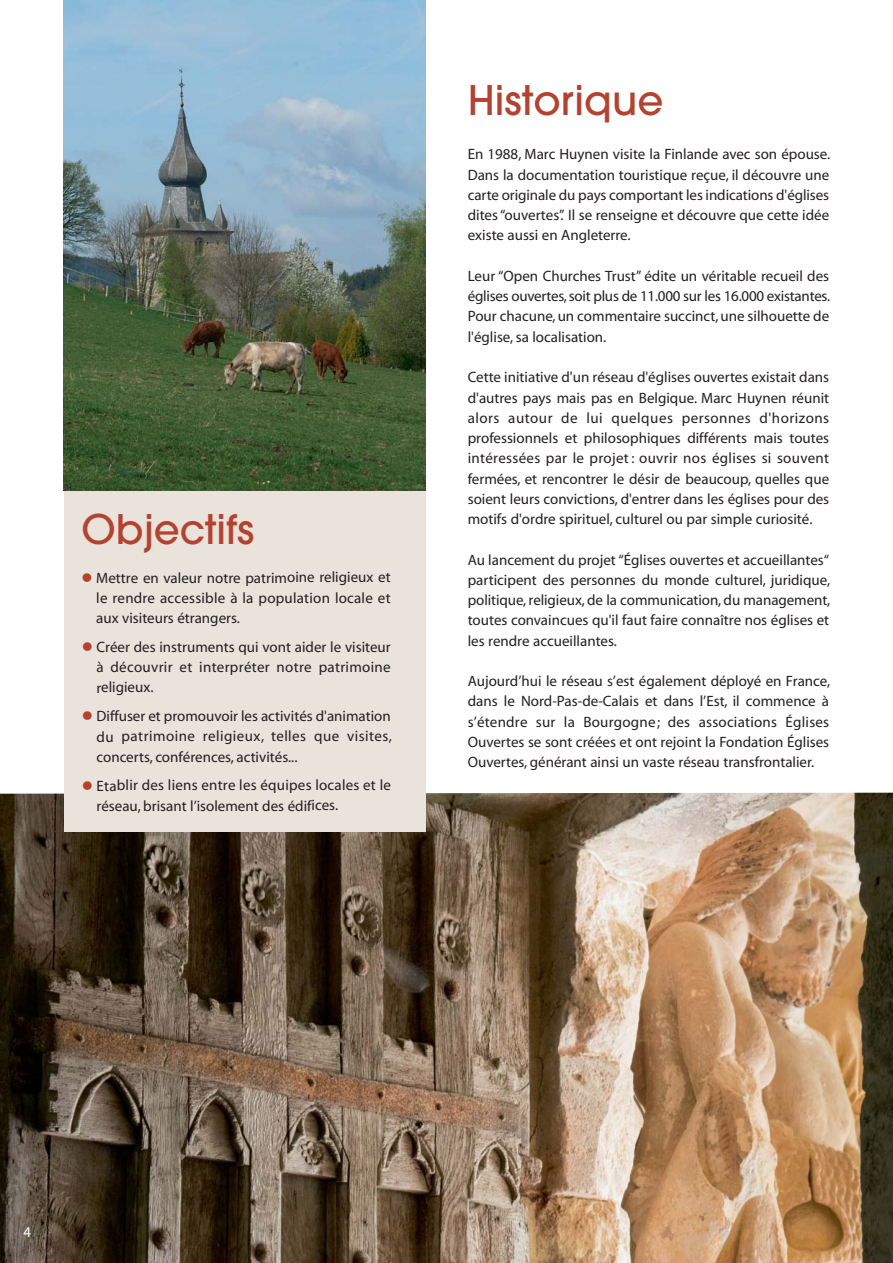
<style>
.page{position:relative;width:893px;height:1263px;background:#fff}
.page>*{position:absolute;margin:0;border:0;box-sizing:border-box;transform-origin:0 0}
.t1{font:500 40.5px "Avant Garde";color:#b54230}
.t2{font:15px/20.2px "Myriad";color:#231f20;text-align:justify}
.t3{font:15px "Myriad";color:#fff}
.s1{color:#b54230}
</style>
<div class="page">
<img style="left:0;top:793px;width:893px;height:470px">
<div style="left:64px;top:445px;width:361px;height:387px;background:#e9e3db"></div>
<img style="left:64px;top:0;width:361px;height:490px">
<h1 class="t1" style="left:82px;top:514px;width:174px">Objectifs</h1>
<p class="t2" style="left:96px;top:568px;width:296px;text-indent:-15px"><span class="s1">●</span> Mettre en valeur notre patrimoine religieux et le rendre accessible à la population locale et aux visiteurs étrangers.</p>
<p class="t2" style="left:96px;top:638px;width:296px;text-indent:-15px"><span class="s1">●</span> Créer des instruments qui vont aider le visiteur à découvrir et interpréter notre patrimoine religieux.</p>
<p class="t2" style="left:96px;top:707px;width:297px;text-indent:-15px"><span class="s1">●</span> Diffuser et promouvoir les activités d'animation du patrimoine religieux, telles que visites, concerts, conférences, activités...</p>
<p class="t2" style="left:97px;top:776px;width:296px;text-indent:-15px"><span class="s1">●</span> Etablir des liens entre les équipes locales et le réseau, brisant l’isolement des édifices.</p>
<h1 class="t1" style="left:468px;top:85px;width:197px">Historique</h1>
<p class="t2" style="left:468px;top:145px;width:364px">En 1988, Marc Huynen visite la Finlande avec son épouse.<br>Dans la documentation touristique reçue, il découvre une carte originale du pays comportant les indications d'églises dites “ouvertes”. Il se renseigne et découvre que cette idée existe aussi en Angleterre.</p>
<p class="t2" style="left:468px;top:267px;width:364px">Leur “Open Churches Trust” édite un véritable recueil des églises ouvertes, soit plus de 11.000 sur les 16.000 existantes.<br>Pour chacune, un commentaire succinct, une silhouette de l'église, sa localisation.</p>
<p class="t2" style="left:468px;top:368px;width:363px">Cette initiative d'un réseau d'églises ouvertes existait dans d'autres pays mais pas en Belgique. Marc Huynen réunit alors autour de lui quelques personnes d'horizons professionnels et philosophiques différents mais toutes intéressées par le projet : ouvrir nos églises si souvent fermées, et rencontrer le désir de beaucoup, quelles que soient leurs convictions, d'entrer dans les églises pour des motifs d'ordre spirituel, culturel ou par simple curiosité.</p>
<p class="t2" style="left:468px;top:550px;width:364px">Au lancement du projet “Églises ouvertes et accueillantes“ participent des personnes du monde culturel, juridique, politique, religieux, de la communi cation, du manage ment, toutes convaincues qu'il faut faire connaître nos églises et les rendre accueillantes.</p>
<p class="t2" style="left:468px;top:672px;width:364px">Aujourd’hui le réseau s’est également déployé en France, dans le Nord-Pas-de-Calais et dans l’Est, il commence à s’étendre sur la Bourgogne; des associations Églises Ouvertes se sont créées et ont rejoint la Fondation Églises Ouvertes, générant ainsi un vaste réseau transfrontalier.</p>
<p class="t3" style="left:23px;top:1226px;width:9px">4</p>
</div>
